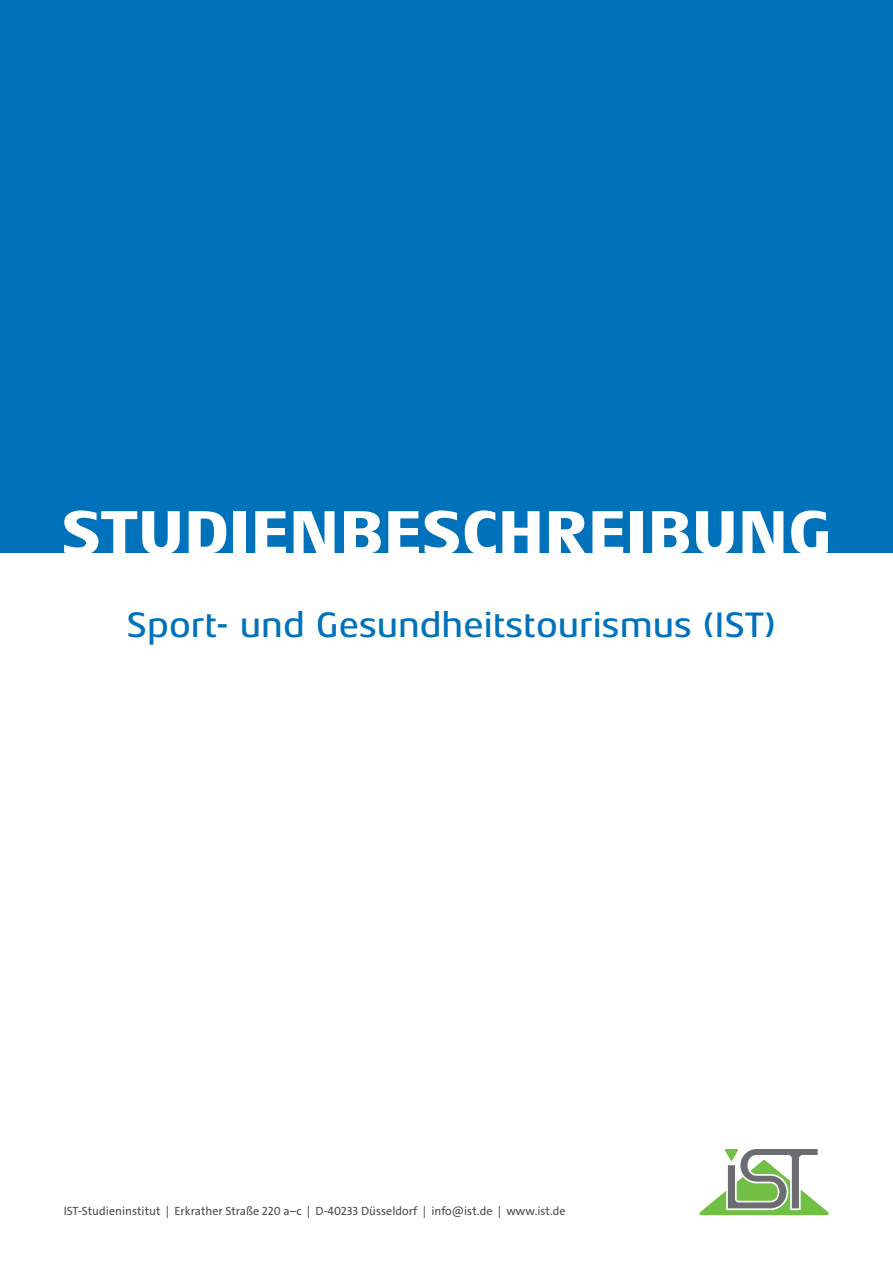
<style>
.page{position:relative;width:893px;height:1263px;background:#fff}
.page>*{position:absolute;margin:0;border:0;box-sizing:border-box;transform-origin:0 0}
.t1{font:800 63px "Aeonis LT Pro";color:#fff}
.t2{font:500 36px "Aeonis LT Pro";color:#0072bc}
.t3{font:12px "The Sans C4 s";color:#4b4c4d}
</style>
<div class="page">
<div style="left:0;top:0;width:893px;height:553px;background:#0072bc"></div>
<svg style="left:699px;top:1149px;width:130px;height:66px"></svg>
<h1 class="t1" style="left:61px;top:498px;width:771px">STUDIENBESCHREIBUNG</h1>
<h2 class="t2" style="left:127px;top:605px;width:650px">Sport- und Gesundheitstourismus (IST)</h2>
<p class="t3" style="left:64px;top:1203px;width:503px">IST-Studieninstitut | Erkrather Straße 220 a–c | D-40233 Düsseldorf | info@ist.de | www.ist.de</p>
</div>
